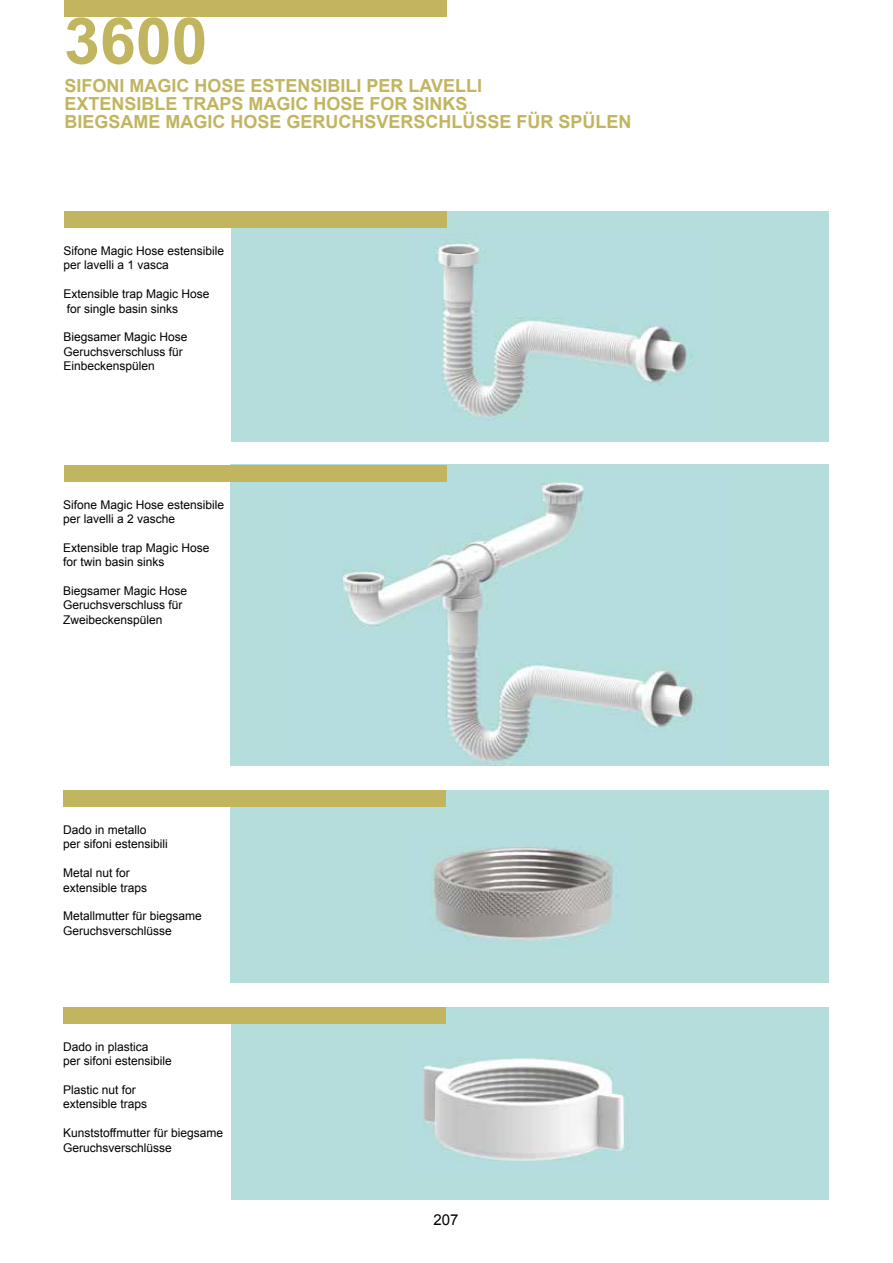
<style>
.page{position:relative;width:893px;height:1263px;background:#fff}
.page>*{position:absolute;margin:0;border:0;box-sizing:border-box;transform-origin:0 0}
.t1{font:700 64.5px "Arial";color:#c2b560}
.t2{font:700 18px/18px "Arial";color:#c2b560}
.t3{font:15px "Arial";color:#000}
.t4{font:12px/14.4px "Arial";color:#000}
</style>
<div class="page">
<div style="left:231px;top:211px;width:598px;height:230px;background:#b4dddc"></div>
<img style="left:434px;top:241px;width:258px;height:179px">
<div style="left:231px;top:790px;width:598px;height:192px;background:#b4dddc"></div>
<div style="left:231px;top:1007px;width:598px;height:192px;background:#b4dddc"></div>
<div style="left:64px;top:0;width:382px;height:17px;background:#c2b560"></div>
<div style="left:64px;top:211px;width:382px;height:17px;background:#c2b560"></div>
<img style="left:433px;top:846px;width:186px;height:95px">
<img style="left:423px;top:1057px;width:202px;height:104px">
<div style="left:231px;top:465px;width:598px;height:301px;background:#b4dddc"></div>
<img style="left:342px;top:473px;width:353px;height:290px">
<div style="left:64px;top:465px;width:382px;height:17px;background:#c2b560"></div>
<div style="left:64px;top:790px;width:382px;height:17px;background:#c2b560"></div>
<div style="left:64px;top:1007px;width:382px;height:17px;background:#c2b560"></div>
<h1 class="t1" style="left:64px;top:-2px;width:145px">3600</h1>
<h2 class="t2" style="left:64px;top:77px;width:569px">SIFONI MAGIC HOSE ESTENSIBILI PER LAVELLI<br>EXTENSIBLE TRAPS MAGIC HOSE FOR SINKS<br>BIEGSAME MAGIC HOSE GERUCHSVERSCHLÜSSE FÜR SPÜLEN</h2>
<p class="t4" style="left:63px;top:244px;width:162px">Sifone Magic Hose estensibile per lavelli a 1 vasca</p>
<p class="t4" style="left:63px;top:287px;width:148px">Extensible trap Magic Hose for single basin sinks</p>
<p class="t4" style="left:63px;top:330px;width:126px">Biegsamer Magic Hose<br>Geruchsverschluss für<br>Einbeckenspülen</p>
<p class="t4" style="left:63px;top:497px;width:162px">Sifone Magic Hose estensibile per lavelli a 2 vasche</p>
<p class="t4" style="left:63px;top:540px;width:148px">Extensible trap Magic Hose for twin basin sinks</p>
<p class="t4" style="left:63px;top:584px;width:126px">Biegsamer Magic Hose<br>Geruchsverschluss für<br>Zweibeckenspülen</p>
<p class="t4" style="left:63px;top:823px;width:106px">Dado in metallo<br>per sifoni estensibili</p>
<p class="t4" style="left:63px;top:866px;width:86px">Metal nut for extensible traps</p>
<p class="t4" style="left:63px;top:909px;width:140px">Metallmutter für biegsame<br>Geruchsverschlüsse</p>
<p class="t4" style="left:63px;top:1039px;width:110px">Dado in plastica<br>per sifoni estensibile</p>
<p class="t4" style="left:63px;top:1083px;width:86px">Plastic nut for extensible traps</p>
<p class="t4" style="left:63px;top:1126px;width:161px">Kunststoffmutter für biegsame<br>Geruchsverschlüsse</p>
<p class="t3" style="left:434px;top:1210px;width:27px">207</p>
</div>
